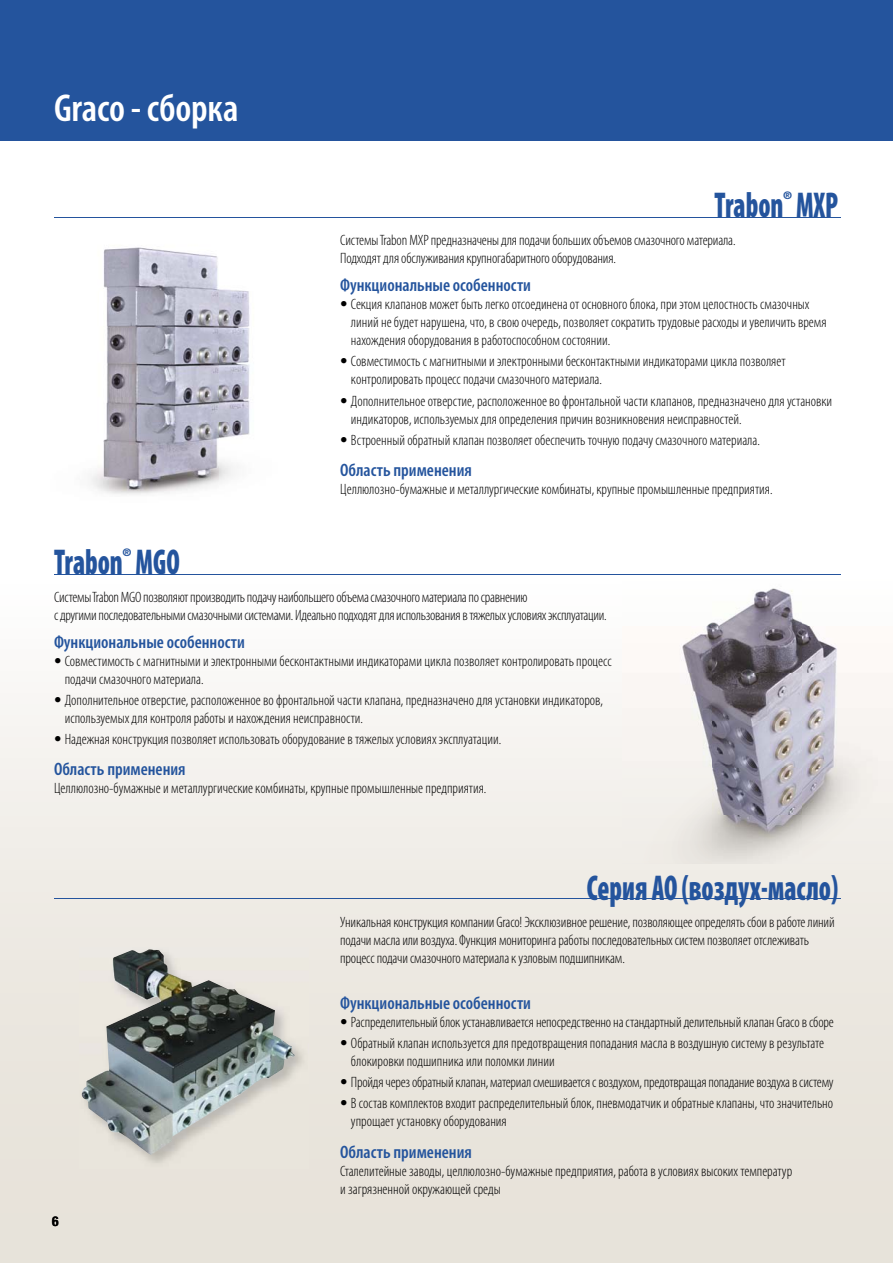
<style>
.page{position:relative;width:893px;height:1263px;background:#fff}
.page>*{position:absolute;margin:0;border:0;box-sizing:border-box;transform-origin:0 0}
.t1{font:600 condensed 39px "Myriad Pro";letter-spacing:-.005em;color:#fff}
.t2{font:900 condensed 36px "Myriad Pro";color:#24549d;scale:.75 1}
.t3{font:600 condensed 18px "Myriad Pro";color:#24549d}
.t4{font:300 condensed 15px/18px "Myriad Pro";color:#000}
.t5{font:300 condensed 15px/18px "Myriad Pro";letter-spacing:-.02em;color:#000}
.t6{font:700 condensed 13.5px "Helvetica Neue LT Std";color:#000}
.t7{font:10.5px "Helvetica LT Std Comp";color:#24549d}
.s1{font-family:"Helvetica Neue LT Std"}
</style>
<div class="page">
<svg style="left:0;top:693px;width:893px;height:570px;background:#ece9e2"></svg>
<img style="left:622px;top:588px;width:271px;height:275px">
<img style="left:91px;top:247px;width:159px;height:248px">
<div style="left:80px;top:947px;width:228px;height:221px;background:#e9e5dc"></div>
<img style="left:80px;top:949px;width:215px;height:206px">
<div style="left:0;top:0;width:893px;height:140px;background:#24549d"></div>
<hr style="left:54px;top:217px;width:787px;height:1px;background:#24549d">
<hr style="left:54px;top:574px;width:787px;height:1px;background:#24549d">
<hr style="left:54px;top:898px;width:787px;height:1px;background:#24549d">
<h1 class="t1" style="left:54px;top:94px;width:186px">Graco - сборка</h1>
<p class="t7" style="left:123px;top:549px;width:10px">®</p>
<h2 class="t2" style="left:54px;top:549px;width:169px">Trabon MGO</h2>
<p class="t7" style="left:783px;top:192px;width:10px">®</p>
<h2 class="t2" style="left:715px;top:191px;width:166px">Trabon MXP</h2>
<p class="t4" style="left:340px;top:233px;width:397px">Системы Trabon MXP предназначены для подачи больших объемов смазочного материала.<br>Подходят для обслуживания крупногабаритного оборудования.</p>
<p class="t3" style="left:340px;top:278px;width:192px">Функциональные особенности</p>
<p class="t4" style="left:351px;top:296px;width:477px;text-indent:-11px"><span class="s1">•</span> Секция клапанов может быть легко отсоединена от основного блока, при этом целостность смазочных линий не будет нарушена, что, в свою очередь, позволяет сократить трудовые расходы и увеличить время нахождения оборудования в работоспособном состоянии.</p>
<p class="t4" style="left:351px;top:354px;width:436px;text-indent:-11px"><span class="s1">•</span> Совместимость с магнитными и электронными бесконтактными индикаторами цикла позволяет контролировать процесс подачи смазочного материала.</p>
<p class="t4" style="left:351px;top:393px;width:483px;text-indent:-11px"><span class="s1">•</span> Дополнительное отверстие, расположенное во фронтальной части клапанов, предназначено для установки индикаторов, используемых для определения причин возникновения неисправностей.</p>
<p class="t4" style="left:340px;top:432px;width:421px"><span class="s1">•</span> Встроенный обратный клапан позволяет обеспечить точную подачу смазочного материала.</p>
<p class="t3" style="left:340px;top:463px;width:133px">Область применения</p>
<p class="t4" style="left:340px;top:481px;width:434px">Целлюлозно-бумажные и металлургические комбинаты, крупные промышленные предприятия.</p>
<p class="t5" style="left:54px;top:589px;width:554px">Системы Trabon MGO позволяют производить подачу наибольшего объема смазочного материала по сравнению<br>с другими последовательными смазочными системами. Идеально подходят для использования в тяжелых условиях эксплуатации.</p>
<p class="t3" style="left:54px;top:635px;width:192px">Функциональные особенности</p>
<p class="t4" style="left:65px;top:653px;width:548px;text-indent:-11px"><span class="s1">•</span> Совместимость с магнитными и электронными бесконтактными индикаторами цикла позволяет контролировать процесс подачи смазочного материала.</p>
<p class="t4" style="left:65px;top:692px;width:540px;text-indent:-11px"><span class="s1">•</span> Дополнительное отверстие, расположенное во фронтальной части клапана, предназначено для установки индикаторов, используемых для контроля работы и нахождения неисправности.</p>
<p class="t4" style="left:54px;top:732px;width:449px"><span class="s1">•</span> Надежная конструкция позволяет использовать оборудование в тяжелых условиях эксплуатации.</p>
<p class="t3" style="left:54px;top:762px;width:133px">Область применения</p>
<p class="t4" style="left:54px;top:781px;width:434px">Целлюлозно-бумажные и металлургические комбинаты, крупные промышленные предприятия.</p>
<p class="t6" style="left:52px;top:1216px;width:8px">6</p>
<h2 class="t2" style="left:587px;top:874px;width:336px">Серия AO (воздух-масло)</h2>
<p class="t4" style="left:340px;top:914px;width:496px">Уникальная конструкция компании Graco! Эксклюзивное решение, позволяющее определять сбои в работе линий подачи масла или воздуха. Функция мониторинга работы последовательных систем позволяет отслеживать процесс подачи смазочного материала к узловым подшипникам.</p>
<p class="t3" style="left:340px;top:996px;width:192px">Функциональные особенности</p>
<p class="t4" style="left:340px;top:1014px;width:495px"><span class="s1">•</span> Распределительный блок устанавливается непосредственно на стандартный делительный клапан Graco в сборе</p>
<p class="t4" style="left:351px;top:1035px;width:475px;text-indent:-11px"><span class="s1">•</span> Обратный клапан используется для предотвращения попадания масла в воздушную систему в результате блокировки подшипника или поломки линии</p>
<p class="t4" style="left:340px;top:1075px;width:495px"><span class="s1">•</span> Пройдя через обратный клапан, материал смешивается с воздухом, предотвращая попадание воздуха в систему</p>
<p class="t4" style="left:351px;top:1096px;width:484px;text-indent:-11px"><span class="s1">•</span> В состав комплектов входит распределительный блок, пневмодатчик и обратные клапаны, что значительно упрощает установку оборудования</p>
<p class="t3" style="left:340px;top:1145px;width:133px">Область применения</p>
<p class="t4" style="left:340px;top:1163px;width:454px">Сталелитейные заводы, целлюлозно-бумажные предприятия, работа в условиях высоких температур и загрязненной окружающей среды</p>
</div>
